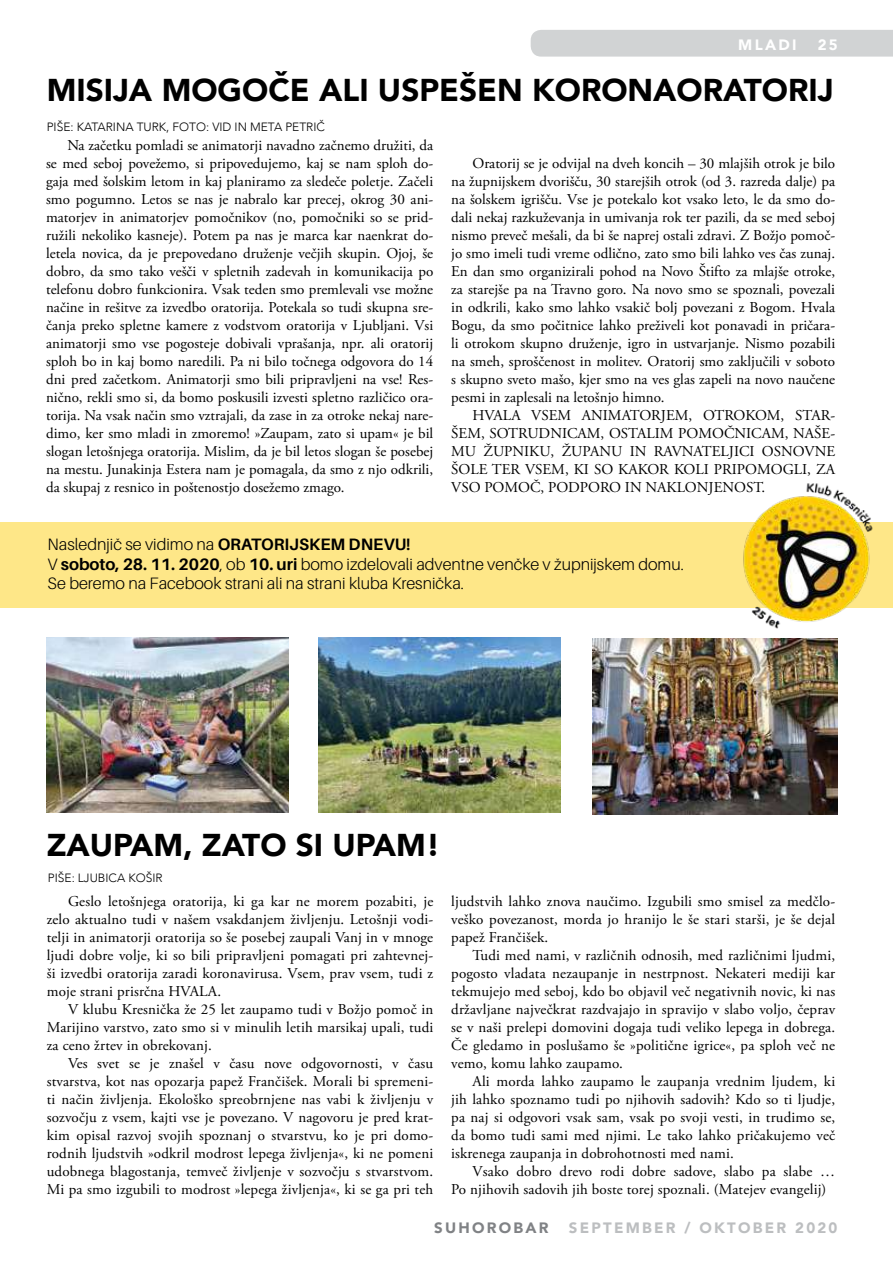
<style>
.page{position:relative;width:893px;height:1263px;background:#fff}
.page>*{position:absolute;margin:0;border:0;box-sizing:border-box;transform-origin:0 0}
.t1{font:900 31.5px "Avenir LT";color:#000}
.t2{font:300 16.5px/19.8px "Aileron";color:#000}
.t3{font:15px/18px "Adobe Garamond Pro";letter-spacing:.01em;color:#000;text-align:justify}
.t4{font:900 15px "Avenir LT";letter-spacing:.15em;color:#bcbec0}
.t5{font:900 15px "Avenir LT";letter-spacing:.15em;color:#808285}
.t6{font:900 15px "Avenir LT";letter-spacing:.15em;color:#fff}
.t7{font:300 12px "Avenir LT";color:#000}
.s1{font-weight:700}
</style>
<div class="page">
<div style="left:531px;top:30px;width:362px;height:27px;background:#d1d3d4"></div>
<div style="left:0;top:522px;width:893px;height:86px;background:#fee788"></div>
<img style="left:47px;top:637px;width:241px;height:176px">
<img style="left:318px;top:637px;width:242px;height:176px">
<img style="left:593px;top:639px;width:244px;height:175px">
<img style="left:743px;top:483px;width:130px;height:146px">
<p class="t6" style="left:738px;top:35px;width:60px">MLADI</p>
<p class="t6" style="left:818px;top:35px;width:22px">25</p>
<h1 class="t1" style="left:47px;top:71px;width:788px">MISIJA MOGOČE ALI USPEŠEN KORONAORATORIJ</h1>
<p class="t7" style="left:47px;top:119px;width:280px">PIŠE: KATARINA TURK, FOTO: VID IN META PETRIČ</p>
<p class="t3" style="left:46px;top:136px;width:389px;text-indent:21px">Na začetku pomladi se animatorji navadno začnemo družiti, da se med seboj povežemo, si pripovedujemo, kaj se nam sploh do&shy;gaja med šolskim letom in kaj planiramo za sledeče poletje. Začeli smo pogumno. Letos se nas je nabralo kar precej, okrog 30 ani&shy;matorjev in animatorjev pomočnikov (no, pomočniki so se prid&shy;ružili nekoliko kasneje). Potem pa nas je marca kar naenkrat do&shy;letela novica, da je prepovedano druženje večjih skupin. Ojoj, še dobro, da smo tako vešči v spletnih zadevah in komunikacija po telefonu dobro funkcionira. Vsak teden smo premlevali vse možne načine in rešitve za izvedbo oratorija. Potekala so tudi skupna sre&shy;čanja preko spletne kamere z vodstvom oratorija v Ljubljani. Vsi animatorji smo vse pogosteje dobivali vprašanja, npr. ali oratorij sploh bo in kaj bomo naredili. Pa ni bilo točnega odgovora do 14 dni pred začetkom. Animatorji smo bili pripravljeni na vse! Res&shy;nično, rekli smo si, da bomo poskusili izvesti spletno različico ora&shy;torija. Na vsak način smo vztrajali, da zase in za otroke nekaj nare&shy;dimo, ker smo mladi in zmoremo! »Zaupam, zato si upam« je bil slogan letošnjega oratorija. Mislim, da je bil letos slogan še posebej na mestu. Junakinja Estera nam je pomagala, da smo z njo odkrili, da skupaj z resnico in poštenostjo dosežemo zmago.</p>
<p class="t3" style="left:451px;top:154px;width:385px;text-indent:21px">Oratorij se je odvijal na dveh koncih – 30 mlajših otrok je bilo na župnijskem dvorišču, 30 starejših otrok (od 3. razreda dalje) pa na šolskem igrišču. Vse je potekalo kot vsako leto, le da smo do&shy;dali nekaj razkuževanja in umivanja rok ter pazili, da se med seboj nismo preveč mešali, da bi še naprej ostali zdravi. Z Božjo pomoč&shy;jo smo imeli tudi vreme odlično, zato smo bili lahko ves čas zunaj.<br>En dan smo organizirali pohod na Novo Štifto za mlajše otroke, za starejše pa na Travno goro. Na novo smo se spoznali, povezali in odkrili, kako smo lahko vsakič bolj povezani z Bogom. Hvala Bogu, da smo počitnice lahko preživeli kot ponavadi in pričara&shy;li otrokom skupno druženje, igro in ustvarjanje. Nismo pozabili na smeh, sproščenost in molitev. Oratorij smo zaključili v soboto s skupno sveto mašo, kjer smo na ves glas zapeli na novo naučene pesmi in zaplesali na letošnjo himno.</p>
<p class="t3" style="left:451px;top:406px;width:385px;text-indent:21px">HVALA VSEM ANIMATORJEM, OTROKOM, STAR-ŠEM, SOTRUDNICAM, OSTALIM POMOČNICAM, NAŠE-MU ŽUPNIKU, ŽUPANU IN RAVNATELJICI OSNOVNE ŠOLE TER VSEM, KI SO KAKOR KOLI PRIPOMOGLI, ZA VSO POMOČ, PODPORO IN NAKLONJENOST.</p>
<p class="t2" style="left:48px;top:534px;width:638px">Naslednjič se vidimo na <span class="s1">ORATORIJSKEM DNEVU!<br></span>V <span class="s1">soboto, 28. 11. 2020</span>, ob <span class="s1">10. uri</span> bomo izdelovali adventne venčke v župnijskem domu.<br>Se beremo na Facebook strani ali na strani kluba Kresnička.</p>
<h1 class="t1" style="left:47px;top:826px;width:395px">ZAUPAM, ZATO SI UPAM!</h1>
<p class="t7" style="left:48px;top:870px;width:116px">PIŠE: LJUBICA KOŠIR</p>
<p class="t3" style="left:47px;top:892px;width:388px;text-indent:21px">Geslo letošnjega oratorija, ki ga kar ne morem pozabiti, je zelo aktualno tudi v našem vsakdanjem življenju. Letošnji vodi&shy;telji in animatorji oratorija so še posebej zaupali Vanj in v mnoge ljudi dobre volje, ki so bili pripravljeni pomagati pri zahtevnej&shy;ši izvedbi oratorija zaradi koronavirusa. Vsem, prav vsem, tudi z moje strani prisrčna HVALA.</p>
<p class="t3" style="left:47px;top:1000px;width:388px;text-indent:21px">V klubu Kresnička že 25 let zaupamo tudi v Božjo pomoč in Marijino varstvo, zato smo si v minulih letih marsikaj upali, tudi za ceno žrtev in obrekovanj.</p>
<p class="t3" style="left:47px;top:1054px;width:388px;text-indent:21px">Ves svet se je znašel v času nove odgovornosti, v času stvarstva, kot nas opozarja papež Frančišek. Morali bi spremeni&shy;ti način življenja. Ekološko spreobrnjene nas vabi k življenju v sozvočju z vsem, kajti vse je povezano. V nagovoru je pred krat&shy;kim opisal razvoj svojih spoznanj o stvarstvu, ko je pri domo&shy;rodnih ljudstvih »odkril modrost lepega življenja«, ki ne pomeni udobnega blagostanja, temveč življenje v sozvočju s stvarstvom.<br>Mi pa smo izgubili to modrost »lepega življenja«, ki se ga pri teh</p>
<p class="t3" style="left:451px;top:892px;width:385px">ljudstvih lahko znova naučimo. Izgubili smo smisel za medčlo&shy;veško povezanost, morda jo hranijo le še stari starši, je še dejal papež Frančišek.</p>
<p class="t3" style="left:451px;top:946px;width:385px;text-indent:21px">Tudi med nami, v različnih odnosih, med različnimi ljudmi, pogosto vladata nezaupanje in nestrpnost. Nekateri mediji kar tekmujejo med seboj, kdo bo objavil več negativnih novic, ki nas državljane največkrat razdvajajo in spravijo v slabo voljo, čeprav se v naši prelepi domovini dogaja tudi veliko lepega in dobrega.<br>Če gledamo in poslušamo še »politične igrice«, pa sploh več ne vemo, komu lahko zaupamo.</p>
<p class="t3" style="left:451px;top:1072px;width:385px;text-indent:21px">Ali morda lahko zaupamo le zaupanja vrednim ljudem, ki jih lahko spoznamo tudi po njihovih sadovih? Kdo so ti ljudje, pa naj si odgovori vsak sam, vsak po svoji vesti, in trudimo se, da bomo tudi sami med njimi. Le tako lahko pričakujemo več iskrenega zaupanja in dobrohotnosti med nami.</p>
<p class="t3" style="left:451px;top:1162px;width:385px;text-indent:21px">Vsako dobro drevo rodi dobre sadove, slabo pa slabe …<br>Po njihovih sadovih jih boste torej spoznali. (Matejev evangelij)</p>
<p class="t5" style="left:434px;top:1219px;width:116px">SUHOROBAR</p>
<p class="t4" style="left:569px;top:1219px;width:270px">SEPTEMBER / OKTOBER 2020</p>
</div>
